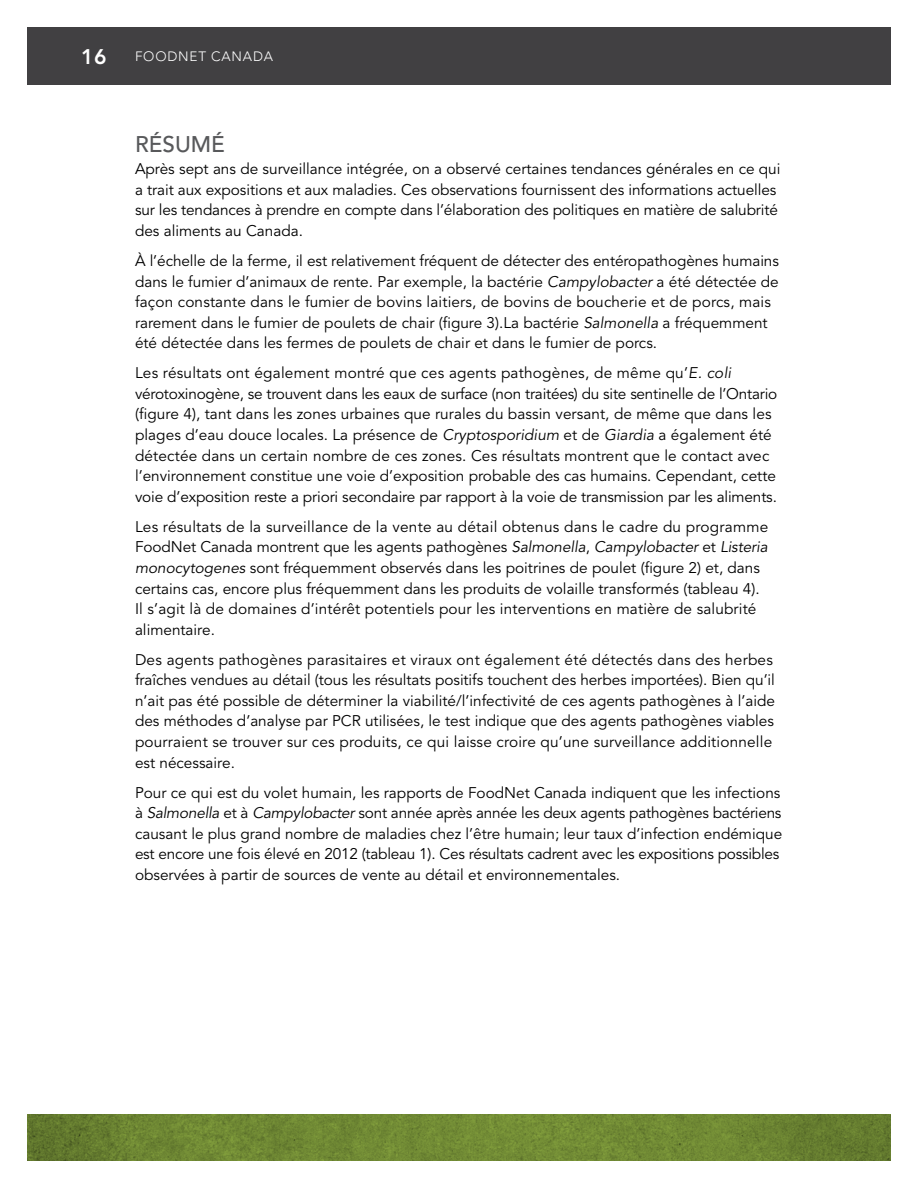
<style>
.page{position:relative;width:918px;height:1188px;background:#fff}
.page>*{position:absolute;margin:0;border:0;box-sizing:border-box;transform-origin:0 0}
.t1{font:500 22.5px "Avenir LT Std";color:#58595b}
.t2{font:800 21px "Avenir LT Std";color:#fff}
.t3{font:15.3px/20.5px "Avenir LT Std";color:#000}
.t4{font:300 13.5px "Avenir LT Std";letter-spacing:.06em;color:#fff}
.s1{font-style:italic}
</style>
<div class="page">
<svg style="left:27px;top:1115px;width:864px;height:46px;background:#6d8533"></svg>
<div style="left:27px;top:27px;width:113px;height:57px;background:#414042"></div>
<div style="left:135px;top:27px;width:756px;height:57px;background:#414042"></div>
<h2 class="t2" style="left:81px;top:44px;width:27px">16</h2>
<p class="t4" style="left:135px;top:48px;width:140px">FOODNET CANADA</p>
<h1 class="t1" style="left:135px;top:131px;width:88px">Résumé</h1>
<p class="t3" style="left:135px;top:159px;width:647px">Après sept ans de surveillance intégrée, on a observé certaines tendances générales en ce qui a trait aux expositions et aux maladies. Ces observations fournissent des informations actuelles sur les tendances à prendre en compte dans l’élaboration des politiques en matière de salubrité des aliments au Canada.</p>
<p class="t3" style="left:135px;top:251px;width:646px">À l’échelle de la ferme, il est relativement fréquent de détecter des entéropathogènes humains dans le fumier d’animaux de rente. Par exemple, la bactérie <span class="s1">Campylobacter</span> a été détectée de façon constante dans le fumier de bovins laitiers, de bovins de boucherie et de porcs, mais rarement dans le fumier de poulets de chair (figure 3).La bactérie <span class="s1">Salmonella</span> a fréquemment été détectée dans les fermes de poulets de chair et dans le fumier de porcs.</p>
<p class="t3" style="left:135px;top:363px;width:644px">Les résultats ont également montré que ces agents pathogènes, de même qu’<span class="s1">E. coli </span>vérotoxinogène, se trouvent dans les eaux de surface (non traitées) du site sentinelle de l’Ontario (figure 4), tant dans les zones urbaines que rurales du bassin versant, de même que dans les plages d’eau douce locales. La présence de <span class="s1">Cryptosporidium</span> et de <span class="s1">Giardia</span> a également été détectée dans un certain nombre de ces zones. Ces résultats montrent que le contact avec l’environnement constitue une voie d’exposition probable des cas humains. Cependant, cette voie d’exposition reste a priori secondaire par rapport à la voie de transmission par les aliments.</p>
<p class="t3" style="left:135px;top:517px;width:635px">Les résultats de la surveillance de la vente au détail obtenus dans le cadre du programme FoodNet Canada montrent que les agents pathogènes <span class="s1">Salmonella</span>, <span class="s1">Campylobacter</span> et <span class="s1">Listeria monocytogenes</span> sont fréquemment observés dans les poitrines de poulet (figure 2) et, dans certains cas, encore plus fréquemment dans les produits de volaille transformés (tableau 4).<br>Il s’agit là de domaines d’intérêt potentiels pour les interventions en matière de salubrité alimentaire.</p>
<p class="t3" style="left:135px;top:650px;width:641px">Des agents pathogènes parasitaires et viraux ont également été détectés dans des herbes fraîches vendues au détail (tous les résultats positifs touchent des herbes importées). Bien qu’il n’ait pas été possible de déterminer la viabilité/l’infectivité de ces agents pathogènes à l’aide des méthodes d’analyse par PCR utilisées, le test indique que des agents pathogènes viables pourraient se trouver sur ces produits, ce qui laisse croire qu’une surveillance additionnelle est nécessaire.</p>
<p class="t3" style="left:135px;top:782px;width:649px">Pour ce qui est du volet humain, les rapports de FoodNet Canada indiquent que les infections à <span class="s1">Salmonella</span> et à <span class="s1">Campylobacter</span> sont année après année les deux agents pathogènes bactériens causant le plus grand nombre de maladies chez l’être humain; leur taux d’infection endémique est encore une fois élevé en 2012 (tableau 1). Ces résultats cadrent avec les expositions possibles observées à partir de sources de vente au détail et environnementales.</p>
</div>
